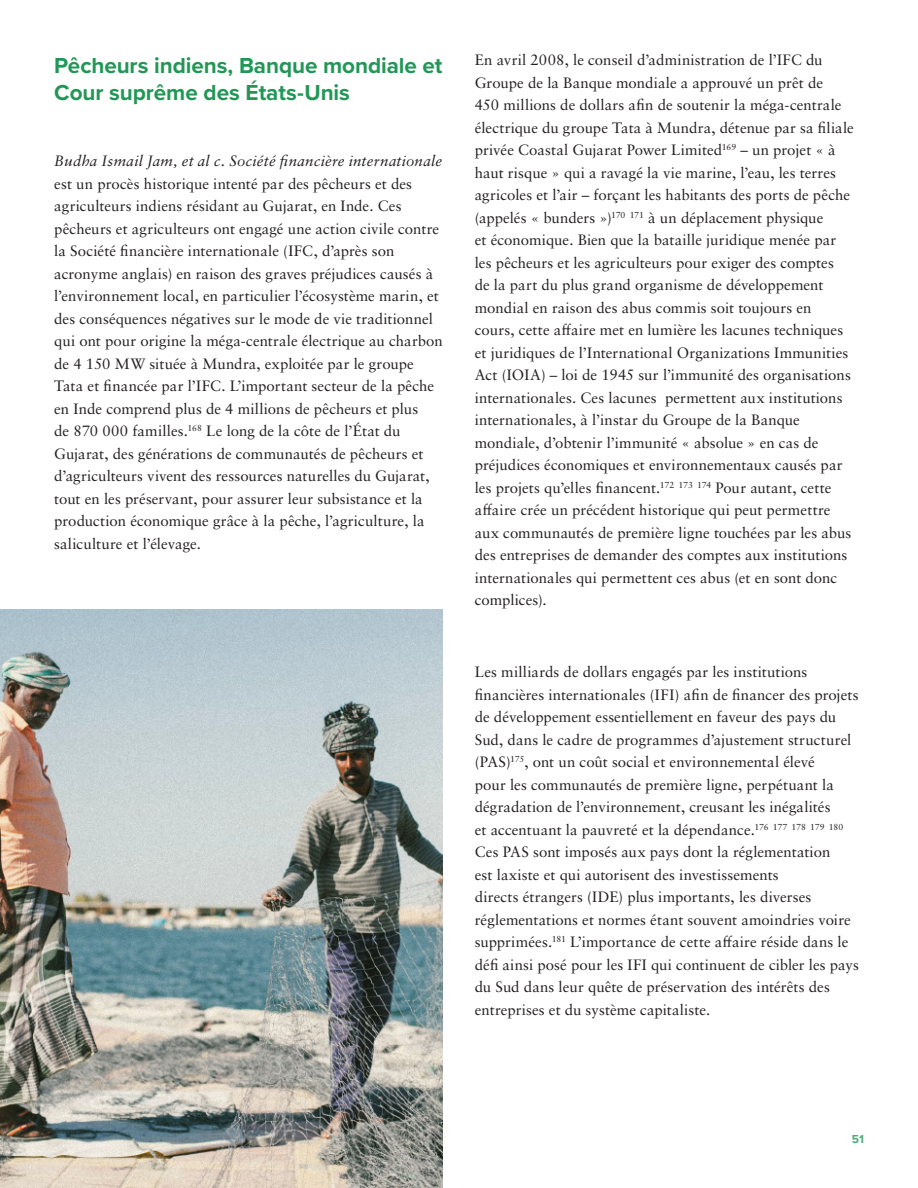
<style>
.page{position:relative;width:918px;height:1188px;background:#fff}
.page>*{position:absolute;margin:0;border:0;box-sizing:border-box;transform-origin:0 0}
.t1{font:700 22.5px/27px "Proxima Nova";letter-spacing:-.005em;color:#219756}
.t2{font:15px/22.5px "Sabon LT Pro";letter-spacing:.005em;color:#231f20}
.t3{font:italic 15px "Sabon LT Pro";letter-spacing:.015em;color:#231f20}
.t4{font:700 12px "Proxima Nova";color:#4eac78}
</style>
<div class="page">
<img style="left:0;top:609px;width:442px;height:579px">
<h1 class="t1" style="left:54px;top:51px;width:390px">Pêcheurs indiens, Banque mondiale et<br>Cour suprême des États-Unis</h1>
<p class="t3" style="left:54px;top:152px;width:389px">Budha Ismail Jam, et al c. Société financière internationale</p>
<p class="t2" style="left:54px;top:172px;width:390px">est un procès historique intenté par des pêcheurs et des agriculteurs indiens résidant au Gujarat, en Inde. Ces pêcheurs et agriculteurs ont engagé une action civile contre la Société financière internationale (IFC, d’après son acronyme anglais) en raison des graves préjudices causés à l’environnement local, en particulier l’écosystème marin, et des conséquences négatives sur le mode de vie traditionnel qui ont pour origine la méga-centrale électrique au charbon de 4 150 MW située à Mundra, exploitée par le groupe Tata et financée par l’IFC. L’important secteur de la pêche en Inde comprend plus de 4 millions de pêcheurs et plus<br>de 870 000 familles.<sup>168</sup> Le long de la côte de l’État du Gujarat, des générations de communautés de pêcheurs et d’agriculteurs vivent des ressources naturelles du Gujarat, tout en les préservant, pour assurer leur subsistance et la production économique grâce à la pêche, l’agriculture, la saliculture et l’élevage.</p>
<p class="t2" style="left:475px;top:49px;width:381px">En avril 2008, le conseil d’administration de l’IFC du Groupe de la Banque mondiale a approuvé un prêt de<br>450 millions de dollars afin de soutenir la méga-centrale électrique du groupe Tata à Mundra, détenue par sa filiale privée Coastal Gujarat Power Limited<sup>169</sup> – un projet « à haut risque » qui a ravagé la vie marine, l’eau, les terres agricoles et l’air – forçant les habitants des ports de pêche (appelés « bunders »)<sup>170</sup> <sup>171</sup> à un déplacement physique<br>et économique. Bien que la bataille juridique menée par les pêcheurs et les agriculteurs pour exiger des comptes<br>de la part du plus grand organisme de développement mondial en raison des abus commis soit toujours en cours, cette affaire met en lumière les lacunes techniques et juridiques de l’International Organizations Immunities Act (IOIA) – loi de 1945 sur l’immunité des organisations internationales. Ces lacunes permettent aux institutions internationales, à l’instar du Groupe de la Banque mondiale, d’obtenir l’immunité « absolue » en cas de préjudices économiques et environnementaux causés par les projets qu’elles financent.<sup>172</sup> <sup>173</sup> <sup>174</sup> Pour autant, cette affaire crée un précédent historique qui peut permettre aux communautés de première ligne touchées par les abus des entreprises de demander des comptes aux institutions internationales qui permettent ces abus (et en sont donc complices).</p>
<p class="t2" style="left:475px;top:661px;width:386px">Les milliards de dollars engagés par les institutions financières internationales (IFI) afin de financer des projets de développement essentiellement en faveur des pays du Sud, dans le cadre de programmes d’ajustement structurel (PAS)<sup>175</sup>, ont un coût social et environnemental élevé<br>pour les communautés de première ligne, perpétuant la dégradation de l’environnement, creusant les inégalités<br>et accentuant la pauvreté et la dépendance.<sup>176</sup> <sup>177</sup> <sup>178</sup> <sup>179</sup> <sup>180<br></sup>Ces PAS sont imposés aux pays dont la réglementation<br>est laxiste et qui autorisent des investissements<br>directs étrangers (IDE) plus importants, les diverses réglementations et normes étant souvent amoindries voire supprimées.<sup>181</sup> L’importance de cette affaire réside dans le défi ainsi posé pour les IFI qui continuent de cibler les pays du Sud dans leur quête de préservation des intérêts des entreprises et du système capitaliste.</p>
<p class="t4" style="left:852px;top:1131px;width:14px">51</p>
</div>
